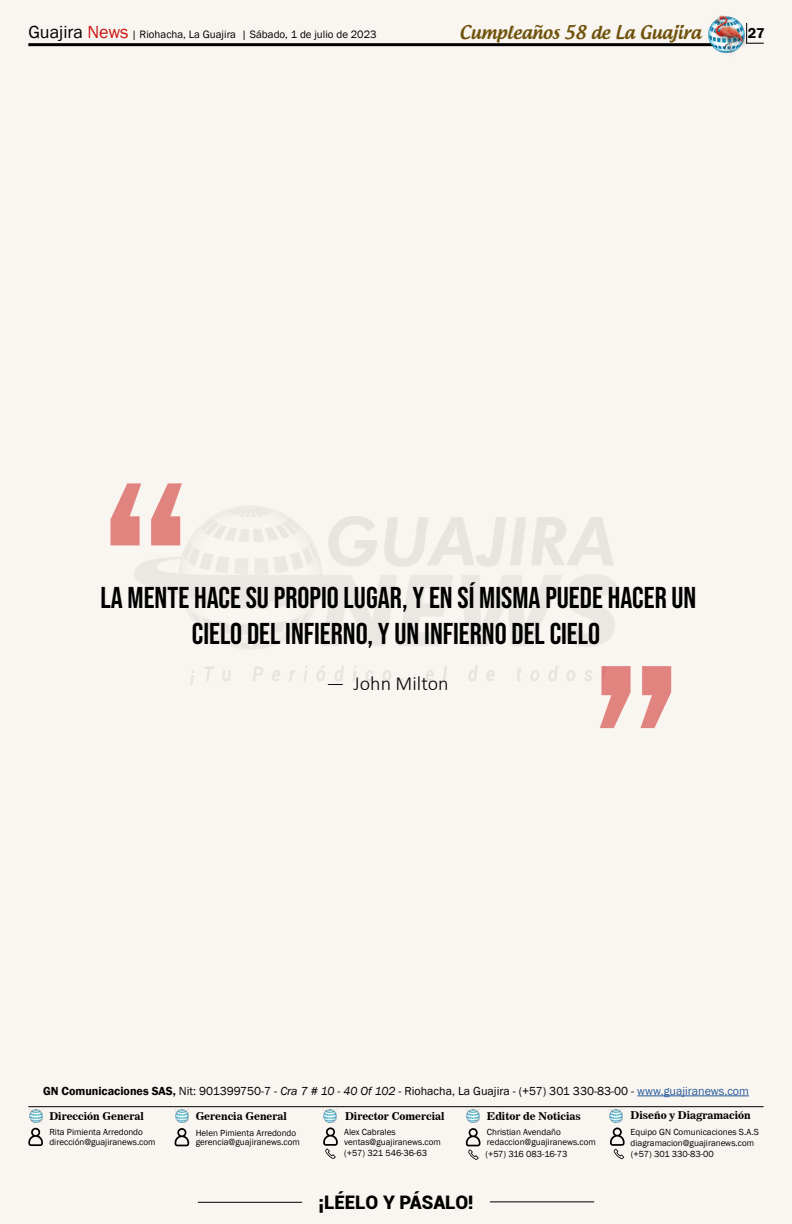
<style>
.page{position:relative;width:792px;height:1224px;background:#f9f4ee}
.page>*{position:absolute;margin:0;border:0;box-sizing:border-box;transform-origin:0 0}
.t1{font:274.7px "Bebas Neue";color:#c91311}
.t2{font:30px/36px "Bebas Neue";color:#000;text-align:center}
.t3{font:300 20px "Calibri";color:#000}
.t4{font:900 18.7px "Roboto";color:#000}
.t5{font:500 18px "Androgyne";color:#6f520c}
.t6{font:600 14.7px "Franklin Gothic";color:#000}
.t7{font:12px "Franklin Gothic";color:#000}
.t8{font:11px "Franklin Gothic";color:#000}
.t9{font:10.6px "News 706 BT Bold C";color:#000}
.t10{font:9.1px/9.8px "Franklin Gothic";color:#000}
.t11{font:9.1px "Franklin Gothic";letter-spacing:-.035em;color:#000}
.s1{font-size:18px}
.s2{font-size:18px;color:#c91311}
.s3{font-weight:600}
.s4{font-style:italic}
.s5{color:#275b9b}
</style>
<div class="page">
<hr style="left:198px;top:1202px;width:104px;height:1px;background:#000">
<hr style="left:490px;top:1201px;width:104px;height:1px;background:#000">
<hr style="left:28px;top:43px;width:688px;height:3px;background:#000">
<img style="left:708px;top:23px;width:4px;height:24px">
<svg style="left:749px;top:42px;width:15px;height:2px"></svg>
<div style="left:713px;top:13px;width:36px;height:45px;background:#000;opacity:.45"></div>
<img style="left:712px;top:15px;width:32px;height:37px">
<svg style="left:28px;top:1110px;width:15px;height:36px"></svg>
<svg style="left:610px;top:1109px;width:13px;height:13px"></svg>
<svg style="left:175px;top:1128px;width:14px;height:18px"></svg>
<svg style="left:175px;top:1109px;width:13px;height:13px"></svg>
<svg style="left:466px;top:1128px;width:14px;height:32px"></svg>
<svg style="left:467px;top:1109px;width:13px;height:13px"></svg>
<svg style="left:323px;top:1109px;width:15px;height:50px"></svg>
<hr style="left:28px;top:1106px;width:736px;height:1px;background:#000">
<hr style="left:637px;top:1096px;width:112px;height:1px;background:#275b9b">
<svg style="left:610px;top:1128px;width:15px;height:31px"></svg>
<p class="t8" style="left:28px;top:28px;width:350px"><span class="s1">Guajira</span> <span class="s2">News</span> | Riohacha, La Guajira | Sábado, 1 de julio de 2023</p>
<h3 class="t5" style="left:459px;top:21px;width:243px">Cumpleaños 58 de La Guajira</h3>
<h3 class="t6" style="left:748px;top:24px;width:18px">27</h3>
<h1 class="t1" style="left:99px;top:425px;width:94px">“</h1>
<h2 class="t2" style="left:100px;top:579px;width:598px">LA MENTE HACE SU PROPIO LUGAR, Y EN SÍ MISMA PUEDE HACER UN<br>CIELO DEL INFIERNO, Y UN INFIERNO DEL CIELO</h2>
<h3 class="t3" style="left:326px;top:671px;width:124px">— John Milton</h3>
<h1 class="t1" style="left:682px;top:786px;width:94px;rotate:-180deg">“</h1>
<h3 class="t7" style="left:43px;top:1084px;width:707px"><span class="s3">GN Comunicaciones SAS,</span> Nit: 901399750-7 - <span class="s4">Cra 7 # 10 - 40 Of 102 -</span> Riohacha, La Guajira - (+57) 301 330-83-00 - <span class="s5">www.guajiranews.com</span></h3>
<p class="t9" style="left:49px;top:1110px;width:96px">Dirección General</p>
<p class="t10" style="left:49px;top:1127px;width:108px">Rita Pimienta Arredondo dirección@guajiranews.com</p>
<p class="t9" style="left:196px;top:1109px;width:93px">Gerencia General</p>
<p class="t10" style="left:196px;top:1128px;width:106px;line-height:9.4px">Helen Pimienta Arredondo gerencia@guajiranews.com</p>
<p class="t9" style="left:345px;top:1110px;width:101px">Director Comercial</p>
<p class="t10" style="left:344px;top:1127px;width:98px">Alex Cabrales ventas@guajiranews.com</p>
<p class="t10" style="left:344px;top:1148px;width:84px">(+57) 321 546-36-63</p>
<p class="t9" style="left:487px;top:1110px;width:95px">Editor de Noticias</p>
<p class="t10" style="left:487px;top:1127px;width:111px;line-height:10.1px">Christian Avendaño redaccion@guajiranews.com</p>
<p class="t11" style="left:485px;top:1148px;width:84px">(+57) 316 083-16-73</p>
<h3 class="t4" style="left:318px;top:1189px;width:157px">¡LÉELO Y PÁSALO!</h3>
<p class="t9" style="left:631px;top:1109px;width:122px">Diseño y Diagramación</p>
<p class="t10" style="left:631px;top:1128px;width:130px">Equipo GN Comunicaciones S.A.S diagramacion@guajiranews.com</p>
<p class="t10" style="left:631px;top:1149px;width:84px">(+57) 301 330-83-00</p>
</div>
